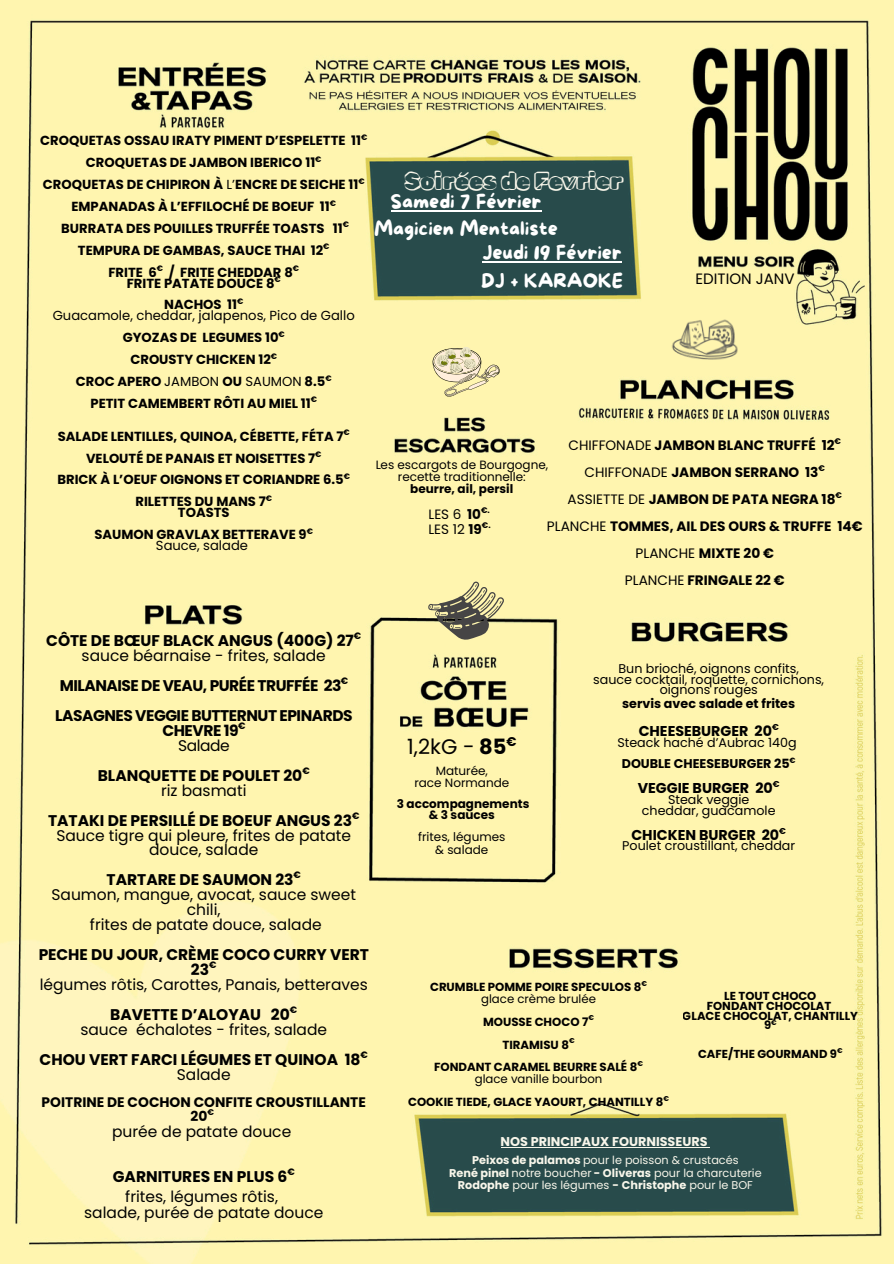
<style>
.page{position:relative;width:894px;height:1264px;background:#fff}
.page>*{position:absolute;margin:0;border:0;box-sizing:border-box;transform-origin:0 0}
.t1{font:22.65px "Rubik Vinyl";color:#f8f6ea}
.t2{font:21px "Poppins";color:#000}
.t3{font:19.8px/27.6px "More Sugar";color:#fff;text-align:center}
.t4{font:15.45px/15px "Poppins";color:#000100;text-align:center}
.t5{font:700 15.45px/15px "Poppins";color:#000100;text-align:center}
.t6{font:700 15.45px/29.8px "Poppins";letter-spacing:-.03em;color:#000100}
.t7{font:15px "Poppins";color:#000}
.t8{font:700 14.25px "Poppins";color:#000}
.t9{font:700 13.8px/13.8px "Poppins";color:#000100;text-align:center}
.t10{font:700 13.65px/27px "Poppins";color:#000;text-align:center}
.t11{font:13.5px/14px "Poppins";color:#000}
.t12{font:700 13.05px/21.9px "Poppins";color:#000;text-align:center}
.t13{font:13.05px "Poppins";color:#000}
.t14{font:700 12.75px "Poppins";color:#f8f6ea}
.t15{font:12.6px/10.5px "Poppins";color:#000;text-align:center}
.t16{font:700 12.6px "Poppins";color:#000}
.t17{font:12px/11.4px "Poppins";color:#000;text-align:center}
.t18{font:700 12px/11.4px "Poppins";color:#000;text-align:center}
.t19{font:700 11.7px "Poppins";color:#000}
.t20{font:11.7px "Poppins";color:#000}
.t21{font:700 11.55px/9.6px "Poppins";color:#000;text-align:center}
.t22{font:11.25px/12.6px "Poppins";color:#f8f6ea;text-align:center}
.t23{font:700 7.8px "Poppins";color:#000}
.t24{font:700 7.05px "Poppins";color:#000}
.s1{font-weight:400}
.s2{font-weight:700}
</style>
<div class="page">
<img style="left:0;top:0;width:893px;height:1263px">
<svg style="left:432px;top:347px;width:67px;height:49px;background:#e3d9a9"></svg>
<img style="left:666px;top:301px;width:77px;height:77px">
<svg style="left:428px;top:581px;width:75px;height:58px;background:#b3ad83"></svg>
<hr style="left:500px;top:1146px;width:207px;height:1px;background:#f8f6ea">
<hr style="left:390px;top:210px;width:151px;height:2px;background:#fff">
<hr style="left:482px;top:261px;width:139px;height:2px;background:#fff">
<p class="t12" style="left:40px;top:130px;width:328px">CROQUETAS OSSAU IRATY PIMENT D’ESPELETTE 11<sup>€ </sup>CROQUETAS DE JAMBON IBERICO 11<sup>€<br></sup>CROQUETAS DE CHIPIRON À <span class="s1">L’</span>ENCRE DE SEICHE 11<sup>€ </sup>EMPANADAS À L’EFFILOCHÉ DE BOEUF 11<sup>€ </sup>BURRATA DES POUILLES TRUFFÉE TOASTS 11<sup>€ </sup>TEMPURA DE GAMBAS, SAUCE THAI 12<sup>€<br></sup>FRITE 6 / FRITE CHEDDAR 8</p>
<h1 class="t1" style="left:404px;top:168px;width:219px">Soirées de Fevrier</h1>
<h3 class="t3" style="left:374px;top:189px;width:185px">Samedi 7 Février<br>Magicien Mentaliste</h3>
<h3 class="t3" style="left:481px;top:240px;width:143px;text-align:left">Jeudi 19 Février<br>DJ + KARAOKE</h3>
<p class="t23" style="left:157px;top:263px;width:8px">€</p>
<p class="t23" style="left:293px;top:263px;width:8px">€</p>
<p class="t12" style="left:127px;top:272px;width:155px">FRITE PATATE DOUCE 8<sup>€<br></sup>NACHOS 11<sup>€</sup></p>
<p class="t12" style="left:53px;top:305px;width:303px"><span class="s1">Guacamole, cheddar, jalapenos, Pico de Gallo<br></span>GYOZAS DE LEGUMES 10<sup>€<br></sup>CROUSTY CHICKEN 12<sup>€<br></sup>CROC APERO <span class="s1">JAMBON</span> OU <span class="s1">SAUMON</span> 8.5<sup>€<br></sup>PETIT CAMEMBERT RÔTI AU MIEL 11<sup>€</sup></p>
<p class="t12" style="left:57px;top:425px;width:294px">SALADE LENTILLES, QUINOA, CÉBETTE, FÉTA 7<sup>€ </sup>VELOUTÉ DE PANAIS ET NOISETTES 7<sup>€<br></sup>BRICK À L’OEUF OIGNONS ET CORIANDRE 6.5<sup>€ </sup>RILETTES DU MANS 7<sup>€</sup></p>
<p class="t12" style="left:94px;top:501px;width:220px">TOASTS<br>SAUMON GRAVLAX BETTERAVE 9<sup>€</sup></p>
<p class="t13" style="left:156px;top:536px;width:93px">Sauce, salade</p>
<p class="t7" style="left:695px;top:268px;width:100px">EDITION JANV</p>
<p class="t10" style="left:546px;top:431px;width:317px"><span class="s1">CHIFFONADE</span> JAMBON BLANC TRUFFÉ 12<sup>€<br></sup><span class="s1">CHIFFONADE</span> JAMBON SERRANO 13<sup>€<br></sup><span class="s1">ASSIETTE DE</span> JAMBON DE PATA NEGRA 18<sup>€<br></sup><span class="s1">PLANCHE</span> TOMMES, AIL DES OURS &amp; TRUFFE 14€<br><span class="s1">PLANCHE</span> MIXTE 20 €<br><span class="s1">PLANCHE</span> FRINGALE 22 €</p>
<p class="t17" style="left:375px;top:459px;width:174px;line-height:12px">Les escargots de Bourgogne, recette traditionnelle:</p>
<p class="t18" style="left:410px;top:483px;width:104px">beurre, ail, persil</p>
<p class="t11" style="left:428px;top:508px;width:64px">LES 6 <span class="s2">10</span><sup>€.<br></sup>LES 12 <span class="s2">19</span><sup>€.</sup></p>
<p class="t5" style="left:46px;top:633px;width:316px">CÔTE DE BŒUF BLACK ANGUS (400G) 27<sup>€ </sup><span class="s1">sauce béarnaise - frites, salade</span></p>
<p class="t6" style="left:55px;top:670px;width:299px">MILANAISE DE VEAU, PURÉE TRUFFÉE 23<sup>€<br></sup>LASAGNES VEGGIE BUTTERNUT EPINARDS</p>
<p class="t6" style="left:162px;top:723px;width:84px;line-height:15px;text-align:center">CHEVRE 19<sup>€<br></sup><span class="s1">Salade</span></p>
<p class="t5" style="left:98px;top:767px;width:213px">BLANQUETTE DE POULET 20<sup>€ </sup><span class="s1">riz basmati</span></p>
<p class="t4" style="left:48px;top:812px;width:313px"><span class="s2">TATAKI DE PERSILLÉ DE BOEUF ANGUS 23</span><sup>€<br></sup>Sauce tigre qui pleure, frites de patate douce, salade</p>
<p class="t4" style="left:52px;top:872px;width:306px"><span class="s2">TARTARE DE SAUMON 23</span><sup>€<br></sup>Saumon, mangue, avocat, sauce sweet chili,<br>frites de patate douce, salade</p>
<p class="t4" style="left:38px;top:947px;width:332px"><span class="s2">PECHE DU JOUR, CRÈME COCO CURRY VERT<br>23</span><sup>€<br></sup>légumes rôtis, Carottes, Panais, betteraves</p>
<p class="t4" style="left:80px;top:1007px;width:248px"><span class="s2">BAVETTE D’ALOYAU 20</span><sup>€<br></sup>sauce échalotes - frites, salade</p>
<p class="t5" style="left:40px;top:1051px;width:329px">CHOU VERT FARCI LÉGUMES ET QUINOA 18<sup>€<br></sup><span class="s1">Salade</span></p>
<p class="t9" style="left:42px;top:1095px;width:325px">POITRINE DE COCHON CONFITE CROUSTILLANTE<br>20<sup>€</sup></p>
<p class="t4" style="left:112px;top:1124px;width:180px">purée de patate douce</p>
<p class="t4" style="left:113px;top:1166px;width:183px;line-height:19.5px"><span class="s2">GARNITURES EN PLUS 6</span><sup>€ </sup>frites, légumes rôtis,</p>
<p class="t4" style="left:84px;top:1204px;width:240px">salade, purée de patate douce</p>
<h2 class="t2" style="left:407px;top:732px;width:111px">1,2kG - <span class="s2">85</span><sup>€</sup></h2>
<p class="t17" style="left:414px;top:765px;width:96px">Maturée,<br>race Normande</p>
<p class="t18" style="left:396px;top:798px;width:134px">3 accompagnements &amp; 3 sauces</p>
<p class="t17" style="left:418px;top:830px;width:89px;line-height:12.3px">frites, légumes &amp; salade</p>
<p class="t15" style="left:593px;top:663px;width:232px">Bun brioché, oignons confits,<br>sauce cocktail, roquette, cornichons, oignons rouges</p>
<p class="t16" style="left:622px;top:694px;width:174px">servis avec salade et frites</p>
<p class="t8" style="left:638px;top:721px;width:142px">CHEESEBURGER 20<sup>€</sup></p>
<p class="t15" style="left:617px;top:732px;width:181px;line-height:21.1px">Steack haché d’Aubrac 140g<br><span class="s2">DOUBLE CHEESEBURGER 25</span><sup>€</sup></p>
<p class="t8" style="left:637px;top:778px;width:143px">VEGGIE BURGER 20<sup>€</sup></p>
<p class="t15" style="left:641px;top:794px;width:135px">Steak veggie cheddar, guacamole</p>
<p class="t8" style="left:631px;top:825px;width:156px">CHICKEN BURGER 20<sup>€</sup></p>
<p class="t15" style="left:622px;top:840px;width:174px">Poulet croustillant, cheddar</p>
<p class="t19" style="left:430px;top:978px;width:213px">CRUMBLE POMME POIRE SPECULOS 8</p>
<p class="t24" style="left:641px;top:978px;width:7px">€</p>
<p class="t20" style="left:481px;top:990px;width:116px">glace crème brulée</p>
<p class="t19" style="left:483px;top:1013px;width:107px">MOUSSE CHOCO 7</p>
<p class="t24" style="left:588px;top:1012px;width:7px">€</p>
<p class="t19" style="left:502px;top:1036px;width:68px">TIRAMISU 8</p>
<p class="t24" style="left:569px;top:1035px;width:7px">€</p>
<p class="t19" style="left:434px;top:1059px;width:205px">FONDANT CARAMEL BEURRE SALÉ 8</p>
<p class="t24" style="left:637px;top:1058px;width:7px">€</p>
<p class="t20" style="left:474px;top:1070px;width:129px">glace vanille bourbon</p>
<p class="t19" style="left:408px;top:1093px;width:257px">COOKIE TIEDE, GLACE YAOURT, CHANTILLY 8</p>
<p class="t24" style="left:663px;top:1093px;width:7px">€</p>
<p class="t21" style="left:682px;top:991px;width:177px">LE TOUT CHOCO<br>FONDANT CHOCOLAT<br>GLACE CHOCOLAT, CHANTILLY<br>9<sup>€</sup></p>
<p class="t21" style="left:698px;top:1049px;width:146px">CAFE/THE GOURMAND 9<sup>€</sup></p>
<p class="t14" style="left:500px;top:1132px;width:208px">NOS PRINCIPAUX FOURNISSEURS</p>
<p class="t22" style="left:449px;top:1153px;width:314px"><span class="s2">Peixos de palamos</span> pour le poisson &amp; crustacés<br><span class="s2">René pinel</span> notre boucher <span class="s2">- Oliveras</span> pour la charcuterie<br><span class="s2">Rodophe</span> pour les légumes <span class="s2">- Christophe</span> pour le BOF</p>
</div>
